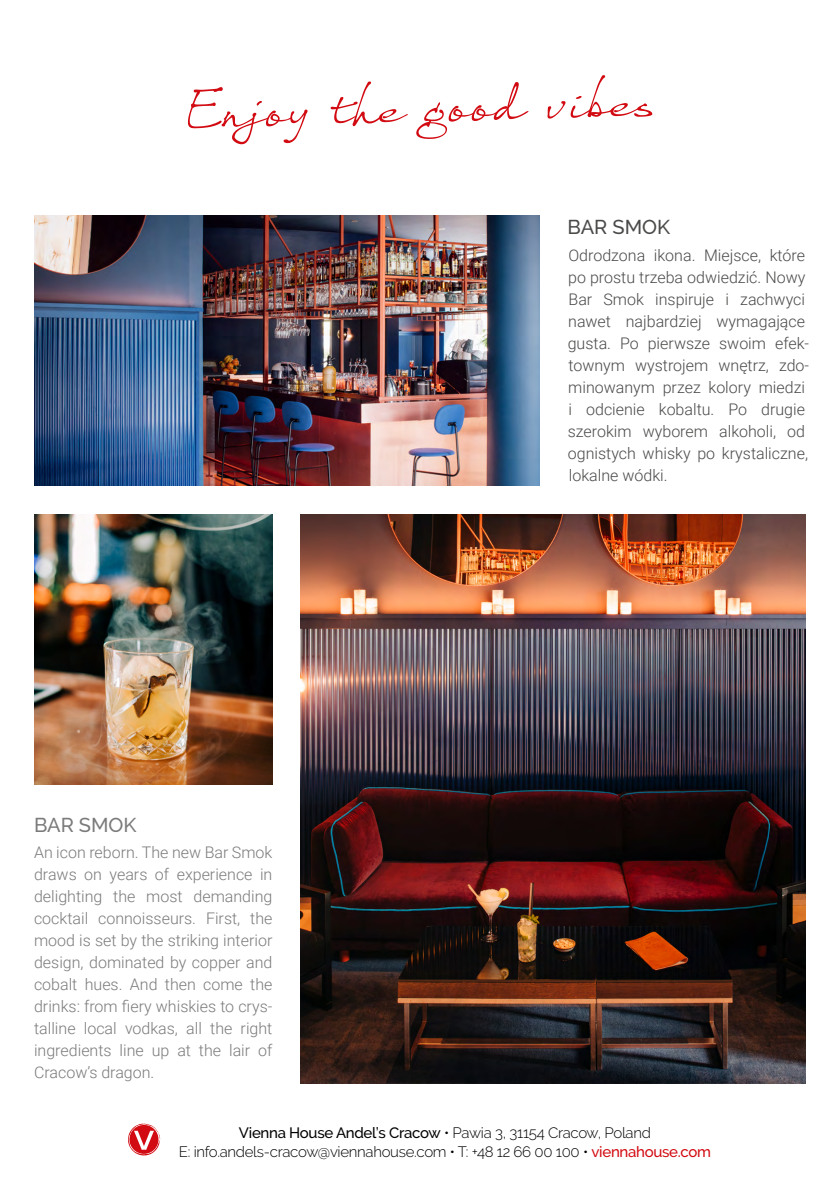
<style>
.page{position:relative;width:840px;height:1191px;background:#fff}
.page>*{position:absolute;margin:0;border:0;box-sizing:border-box;transform-origin:0 0}
.t1{font:54px "Thought";color:#d20a11}
.t2{font:500 20px "Raleway";color:#4a4a49}
.t3{font:500 20px "Raleway";color:#7c7b7b}
.t4{font:300 16px/22px "Roboto";color:#7c7b7b;text-align:justify}
.t5{font:300 16px/22px "Roboto";color:#4a4a49}
.t6{font:300 15px/19px "Raleway";letter-spacing:-.02em;color:#000;text-align:center}
.s1{font-weight:500}
.s2{font-weight:500;color:#d20a11}
</style>
<div class="page">
<svg style="left:128px;top:1123px;width:33px;height:32px"></svg>
<img style="left:34px;top:215px;width:505px;height:271px">
<img style="left:34px;top:514px;width:238px;height:270px">
<img style="left:300px;top:514px;width:505px;height:569px">
<h1 class="t1" style="left:182px;top:81px;width:473px;rotate:-2deg">Enjoy the good vibes</h1>
<p class="t2" style="left:567px;top:216px;width:104px">BAR SMOK</p>
<p class="t3" style="left:34px;top:813px;width:104px">BAR SMOK</p>
<p class="t4" style="left:34px;top:840px;width:240px">An icon reborn. The new Bar Smok draws on years of experience in delighting the most demanding cocktail connoisseurs. First, the mood is set by the striking interior design, dominated by copper and cobalt hues. And then come the drinks: from fiery whiskies to crys&shy;talline local vodkas, all the right ingredients line up at the lair of Cracow’s dragon.</p>
<p class="t5" style="left:567px;top:243px;width:243px">Odrodzona ikona. Miejsce, które po prostu trzeba odwiedzić. Nowy<br>Bar Smok inspiruje i zachwyci nawet najbardziej wymagające gusta. Po pierwsze swoim efek&shy;townym wystrojem wnętrz, zdo&shy;minowanym przez kolory miedzi i odcienie kobaltu. Po drugie szerokim wyborem alkoholi, od ognistych whisky po krystaliczne, lokalne wódki.</p>
<p class="t6" style="left:179px;top:1123px;width:533px"><span class="s1">Vienna House Andel’s Cracow</span> • Pawia 3, 31154 Cracow, Poland<br>E: info.andels-cracow@viennahouse.com • T: +48 12 66 00 100 • <span class="s2">viennahouse.com</span></p>
</div>
